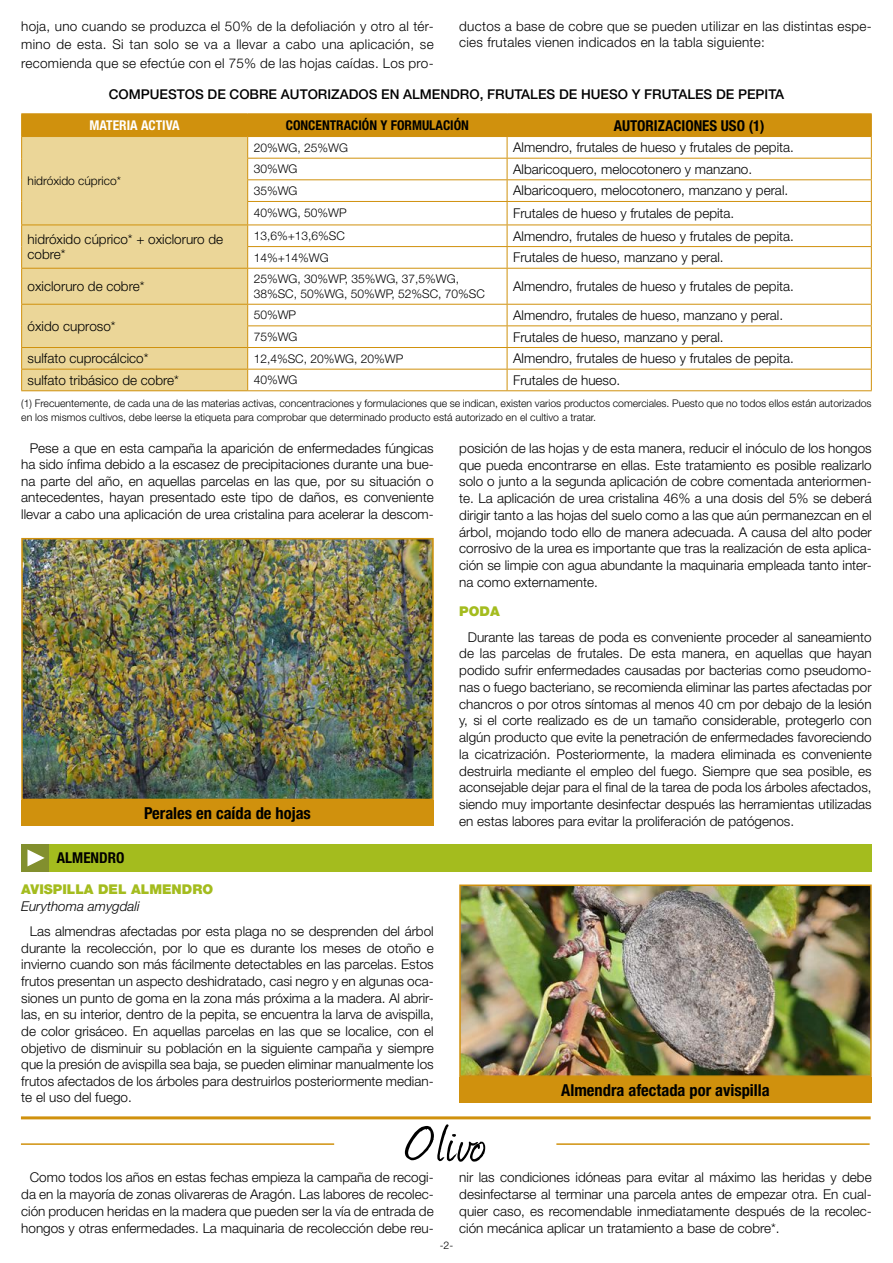
<style>
.page{position:relative;width:893px;height:1263px;background:#fff}
.page>*{position:absolute;margin:0;border:0;box-sizing:border-box;transform-origin:0 0}
.t1{font:60px "Journal";letter-spacing:.02em;color:#000}
.t2{font:700 condensed 16.5px "Helvetica Neue LT Std";color:#000}
.t3{font:700 condensed 15px "Helvetica Neue LT Std";color:#000}
.t4{font:300 13.5px/16.8px "Helvetica Neue LT Std";color:#000;text-align:justify}
.t5{font:300 13.5px/16.5px "Helvetica Neue LT Std";letter-spacing:.02em;color:#000}
.t6{font:500 13.5px "Helvetica Neue LT Std";color:#000}
.t7{font:700 condensed 13.5px "Helvetica Neue LT Std";color:#000}
.t8{font:900 13.5px "Helvetica Neue LT Std";color:#a4bc1e}
.t9{font:italic 300 13.5px "Helvetica Neue LT Std";color:#000}
.t10{font:700 condensed 13.5px "Helvetica Neue LT Std";color:#fff}
.t11{font:300 12px/15px "Helvetica Neue LT Std";color:#000}
.t12{font:300 10.5px/13.5px "Helvetica Neue LT Std";color:#000}
</style>
<div class="page">
<div style="left:22px;top:269px;width:225px;height:121px;background:#ebd698"></div>
<hr style="left:21px;top:113px;width:227px;height:1px;background:#d0910d">
<hr style="left:248px;top:113px;width:259px;height:1px;background:#d0910d">
<hr style="left:507px;top:113px;width:365px;height:1px;background:#d0910d">
<svg style="left:21px;top:114px;width:851px;height:154px"></svg>
<hr style="left:21px;top:268px;width:227px;height:1px;background:#d0910d">
<hr style="left:21px;top:269px;width:1px;height:35px;background:#d0910d">
<hr style="left:248px;top:268px;width:259px;height:1px;background:#d0910d">
<hr style="left:247px;top:269px;width:1px;height:35px;background:#d0910d">
<hr style="left:507px;top:268px;width:365px;height:1px;background:#d0910d">
<hr style="left:507px;top:269px;width:1px;height:35px;background:#d0910d">
<hr style="left:871px;top:269px;width:1px;height:35px;background:#d0910d">
<hr style="left:21px;top:304px;width:227px;height:1px;background:#d0910d">
<hr style="left:248px;top:304px;width:259px;height:1px;background:#d0910d">
<hr style="left:507px;top:304px;width:365px;height:1px;background:#d0910d">
<hr style="left:247px;top:325px;width:260px;height:1px;background:#d0910d">
<hr style="left:507px;top:325px;width:365px;height:1px;background:#d0910d">
<hr style="left:21px;top:347px;width:227px;height:1px;background:#d0910d">
<hr style="left:248px;top:347px;width:259px;height:1px;background:#d0910d">
<hr style="left:507px;top:347px;width:365px;height:1px;background:#d0910d">
<hr style="left:21px;top:369px;width:227px;height:1px;background:#d0910d">
<svg style="left:21px;top:305px;width:1px;height:85px"></svg>
<hr style="left:248px;top:369px;width:259px;height:1px;background:#d0910d">
<svg style="left:247px;top:305px;width:1px;height:85px"></svg>
<hr style="left:507px;top:369px;width:365px;height:1px;background:#d0910d">
<svg style="left:507px;top:305px;width:1px;height:85px"></svg>
<svg style="left:871px;top:305px;width:1px;height:85px"></svg>
<hr style="left:21px;top:390px;width:227px;height:1px;background:#d0910d">
<hr style="left:248px;top:390px;width:259px;height:1px;background:#d0910d">
<hr style="left:507px;top:390px;width:365px;height:1px;background:#d0910d">
<img style="left:24px;top:541px;width:407px;height:256px">
<div style="left:21px;top:538px;width:413px;height:262px;border:2px solid #d0910d"></div>
<img style="left:462px;top:887px;width:407px;height:187px">
<div style="left:459px;top:884px;width:413px;height:193px;border:2px solid #d0910d"></div>
<div style="left:21px;top:800px;width:413px;height:26px;background:#d0910d"></div>
<div style="left:459px;top:1077px;width:413px;height:25px;background:#d0910d"></div>
<div style="left:48px;top:844px;width:824px;height:28px;background:#a4bc1e"></div>
<div style="left:21px;top:844px;width:28px;height:28px;background:#828f2e"></div>
<svg style="left:27px;top:849px;width:18px;height:17px"></svg>
<hr style="left:21px;top:1116px;width:850px;height:3px;background:#d0910d">
<hr style="left:21px;top:1143px;width:313px;height:2px;background:#d0910d">
<hr style="left:556px;top:1143px;width:314px;height:2px;background:#d0910d">
<p class="t4" style="left:21px;top:17px;width:414px;line-height:18.6px">hoja, uno cuando se produzca el 50% de la defoliación y otro al tér&shy;mino de esta. Si tan solo se va a llevar a cabo una aplicación, se recomienda que se efectúe con el 75% de las hojas caídas. Los pro-</p>
<p class="t6" style="left:109px;top:86px;width:677px">COMPUESTOS DE COBRE AUTORIZADOS EN ALMENDRO, FRUTALES DE HUESO Y FRUTALES DE PEPITA</p>
<p class="t10" style="left:90px;top:117px;width:92px">MATERIA ACTIVA</p>
<p class="t7" style="left:286px;top:117px;width:185px">CONCENTRACIÓN Y FORMULACIÓN</p>
<p class="t3" style="left:614px;top:116px;width:153px">AUTORIZACIONES USO (1)</p>
<p class="t5" style="left:459px;top:18px;width:414px">ductos a base de cobre que se pueden utilizar en las distintas espe&shy;cies frutales vienen indicados en la tabla siguiente:</p>
<p class="t11" style="left:28px;top:173px;width:95px">hidróxido cúprico*</p>
<p class="t11" style="left:254px;top:140px;width:96px">20%WG, 25%WG</p>
<p class="t4" style="left:513px;top:139px;width:282px">Almendro, frutales de hueso y frutales de pepita.</p>
<p class="t11" style="left:254px;top:161px;width:45px">30%WG</p>
<p class="t4" style="left:513px;top:160px;width:241px">Albaricoquero, melocotonero y manzano.</p>
<p class="t11" style="left:254px;top:183px;width:45px">35%WG</p>
<p class="t4" style="left:513px;top:182px;width:277px">Albaricoquero, melocotonero, manzano y peral.</p>
<p class="t11" style="left:254px;top:205px;width:94px">40%WG, 50%WP</p>
<p class="t4" style="left:513px;top:205px;width:223px">Frutales de hueso y frutales de pepita.</p>
<p class="t4" style="left:28px;top:231px;width:197px;line-height:15px">hidróxido cúprico* + oxicloruro de cobre*</p>
<p class="t11" style="left:254px;top:228px;width:93px">13,6%+13,6%SC</p>
<p class="t4" style="left:513px;top:227px;width:282px">Almendro, frutales de hueso y frutales de pepita.</p>
<p class="t11" style="left:254px;top:250px;width:77px">14%+14%WG</p>
<p class="t4" style="left:513px;top:249px;width:212px">Frutales de hueso, manzano y peral.</p>
<p class="t4" style="left:28px;top:278px;width:118px">oxicloruro de cobre*</p>
<p class="t11" style="left:254px;top:271px;width:233px">25%WG, 30%WP, 35%WG, 37,5%WG,<br>38%SC, 50%WG, 50%WP, 52%SC, 70%SC</p>
<p class="t4" style="left:513px;top:278px;width:282px">Almendro, frutales de hueso y frutales de pepita.</p>
<p class="t4" style="left:28px;top:317px;width:90px">óxido cuproso*</p>
<p class="t11" style="left:254px;top:307px;width:44px">50%WP</p>
<p class="t4" style="left:513px;top:306px;width:272px">Almendro, frutales de hueso, manzano y peral.</p>
<p class="t11" style="left:254px;top:329px;width:45px">75%WG</p>
<p class="t4" style="left:513px;top:328px;width:212px">Frutales de hueso, manzano y peral.</p>
<p class="t4" style="left:28px;top:350px;width:122px">sulfato cuprocálcico*</p>
<p class="t11" style="left:254px;top:351px;width:151px">12,4%SC, 20%WG, 20%WP</p>
<p class="t4" style="left:513px;top:350px;width:282px">Almendro, frutales de hueso y frutales de pepita.</p>
<p class="t4" style="left:28px;top:371px;width:153px">sulfato tribásico de cobre*</p>
<p class="t11" style="left:254px;top:372px;width:45px">40%WG</p>
<p class="t4" style="left:513px;top:371px;width:109px">Frutales de hueso.</p>
<p class="t12" style="left:21px;top:396px;width:852px">(1) Frecuentemente, de cada una de las materias activas, concentraciones y formulaciones que se indican, existen varios productos comerciales. Puesto que no todos ellos están autorizados en los mismos cultivos, debe leerse la etiqueta para comprobar que determinado producto está autorizado en el cultivo a tratar.</p>
<p class="t4" style="left:21px;top:440px;width:414px;text-indent:9px">Pese a que en esta campaña la aparición de enfermedades fúngicas ha sido ínfima debido a la escasez de precipitaciones durante una bue&shy;na parte del año, en aquellas parcelas en las que, por su situación o antecedentes, hayan presentado este tipo de daños, es conveniente llevar a cabo una aplicación de urea cristalina para acelerar la descom-</p>
<p class="t4" style="left:459px;top:439px;width:414px">posición de las hojas y de esta manera, reducir el inóculo de los hongos que pueda encontrarse en ellas. Este tratamiento es posible realizarlo solo o junto a la segunda aplicación de cobre comentada anteriormen&shy;te. La aplicación de urea cristalina 46% a una dosis del 5% se deberá dirigir tanto a las hojas del suelo como a las que aún permanezcan en el árbol, mojando todo ello de manera adecuada. A causa del alto poder corrosivo de la urea es importante que tras la realización de esta aplica&shy;ción se limpie con agua abundante la maquinaria empleada tanto inter&shy;na como externamente.</p>
<p class="t8" style="left:459px;top:603px;width:42px">PODA</p>
<p class="t4" style="left:459px;top:628px;width:414px;text-indent:9px">Durante las tareas de poda es conveniente proceder al saneamiento de las parcelas de frutales. De esta manera, en aquellas que hayan podido sufrir enfermedades causadas por bacterias como pseudomo&shy;nas o fuego bacteriano, se recomienda eliminar las partes afectadas por chancros o por otros síntomas al menos 40 cm por debajo de la lesión y, si el corte realizado es de un tamaño considerable, protegerlo con algún producto que evite la penetración de enfermedades favoreciendo la cicatrización. Posteriormente, la madera eliminada es conveniente destruirla mediante el empleo del fuego. Siempre que sea posible, es aconsejable dejar para el final de la tarea de poda los árboles afectados, siendo muy importante desinfectar después las herramientas utilizadas en estas labores para evitar la proliferación de patógenos.</p>
<p class="t2" style="left:144px;top:803px;width:168px">Perales en caída de hojas</p>
<p class="t3" style="left:57px;top:849px;width:69px">ALMENDRO</p>
<p class="t8" style="left:21px;top:881px;width:193px">AVISPILLA DEL ALMENDRO</p>
<p class="t9" style="left:21px;top:898px;width:120px">Eurythoma amygdali</p>
<p class="t4" style="left:21px;top:922px;width:414px;text-indent:9px">Las almendras afectadas por esta plaga no se desprenden del árbol durante la recolección, por lo que es durante los meses de otoño e invierno cuando son más fácilmente detectables en las parcelas. Estos frutos presentan un aspecto deshidratado, casi negro y en algunas oca&shy;siones un punto de goma en la zona más próxima a la madera. Al abrir&shy;las, en su interior, dentro de la pepita, se encuentra la larva de avispilla, de color grisáceo. En aquellas parcelas en las que se localice, con el objetivo de disminuir su población en la siguiente campaña y siempre que la presión de avispilla sea baja, se pueden eliminar manualmente los frutos afectados de los árboles para destruirlos posteriormente median&shy;te el uso del fuego.</p>
<h1 class="t1" style="left:407px;top:1102px;width:81px">Olivo</h1>
<p class="t4" style="left:21px;top:1169px;width:414px;text-indent:9px">Como todos los años en estas fechas empieza la campaña de recogi&shy;da en la mayoría de zonas olivareras de Aragón. Las labores de recolec&shy;ción producen heridas en la madera que pueden ser la vía de entrada de hongos y otras enfermedades. La maquinaria de recolección debe reu-</p>
<p class="t4" style="left:459px;top:1169px;width:414px">nir las condiciones idóneas para evitar al máximo las heridas y debe desinfectarse al terminar una parcela antes de empezar otra. En cual&shy;quier caso, es recomendable inmediatamente después de la recolec&shy;ción mecánica aplicar un tratamiento a base de cobre*.</p>
<p class="t2" style="left:561px;top:1080px;width:210px">Almendra afectada por avispilla</p>
<p class="t12" style="left:440px;top:1238px;width:15px">-2-</p>
</div>
